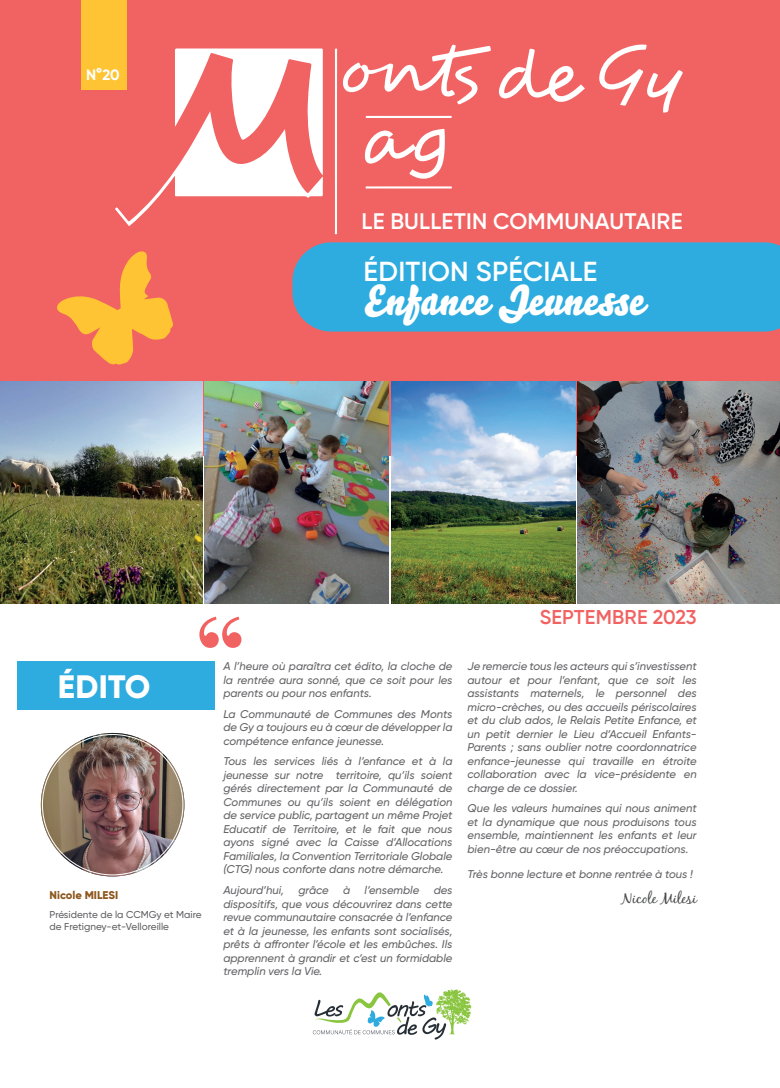
<style>
.page{position:relative;width:780px;height:1088px;background:#fff}
.page>*{position:absolute;margin:0;border:0;box-sizing:border-box;transform-origin:0 0}
.t1{font:42.5px "Bello Script Pro";color:#fff}
.t2{font:800 32.38px "Gilroy";letter-spacing:.01em;color:#fff}
.t3{font:600 27.5px "Gilroy";letter-spacing:.01em;color:#fff}
.t4{font:600 22.5px "Gilroy";letter-spacing:.01em;color:#fff}
.t5{font:600 20px "Gilroy";letter-spacing:.01em;color:#f16362}
.t6{font:15.12px "Black Jack";color:#4b4c4d}
.t7{font:700 15px "Gilroy";color:#fff}
.t8{font:italic 500 11.25px/13.5px "Gilroy";color:#636366;text-align:justify}
.t9{font:800 11.25px "Gilroy";color:#8d571e}
.t10{font:500 10px/12px "Gilroy";color:#636366}
</style>
<div class="page">
<div style="left:0;top:0;width:780px;height:455px;background:#f16362"></div>
<div style="left:81px;top:0;width:46px;height:89px;background:#fec434"></div>
<svg style="left:313px;top:989px;width:158px;height:50px"></svg>
<svg style="left:115px;top:48px;width:208px;height:178px"></svg>
<svg style="left:498px;top:49px;width:87px;height:53px"></svg>
<svg style="left:599px;top:44px;width:84px;height:69px"></svg>
<svg style="left:334px;top:45px;width:157px;height:189px"></svg>
<img style="left:204px;top:382px;width:185px;height:221px">
<img style="left:0;top:382px;width:202px;height:221px">
<img style="left:391px;top:382px;width:184px;height:221px">
<img style="left:577px;top:382px;width:203px;height:221px">
<svg style="left:57px;top:251px;width:116px;height:114px"></svg>
<div style="left:18px;top:661px;width:197px;height:48px;background:#2eacdf"></div>
<svg style="left:199px;top:616px;width:42px;height:32px"></svg>
<img style="left:41px;top:733px;width:143px;height:143px;border-radius:72px">
<div style="left:292px;top:242px;width:488px;height:90px;background:#2eacdf"></div>
<h3 class="t7" style="left:86px;top:65px;width:35px">N°20</h3>
<h3 class="t4" style="left:361px;top:207px;width:322px">LE BULLETIN COMMUNAUTAIRE</h3>
<h3 class="t3" style="left:363px;top:254px;width:235px">ÉDITION SPÉCIALE</h3>
<h1 class="t1" style="left:363px;top:267px;width:282px">Enfance Jeunesse</h1>
<h2 class="t2" style="left:58px;top:666px;width:94px">ÉDITO</h2>
<p class="t9" style="left:50px;top:888px;width:70px">Nicole MILESI</p>
<p class="t10" style="left:50px;top:908px;width:154px">Présidente de la CCMGy et Maire de Fretigney-et-Velloreille</p>
<p class="t8" style="left:223px;top:659px;width:231px">A l’heure où paraîtra cet édito, la cloche de la rentrée aura sonné, que ce soit pour les parents ou pour nos enfants.</p>
<p class="t8" style="left:223px;top:707px;width:231px">La Communauté de Communes des Monts de Gy a toujours eu à cœur de développer la compétence enfance jeunesse.</p>
<p class="t8" style="left:223px;top:754px;width:231px">Tous les services liés à l’enfance et à la jeunesse sur notre territoire, qu’ils soient gérés directement par la Communauté de Communes ou qu’ils soient en délégation de service public, partagent un même Projet Educatif de Territoire, et le fait que nous ayons signé avec la Caisse d’Allocations Familiales, la Convention Territoriale Globale (CTG) nous conforte dans notre démarche.</p>
<p class="t8" style="left:223px;top:883px;width:62px">Aujourd’hui,</p>
<p class="t8" style="left:298px;top:883px;width:32px">grâce</p>
<p class="t8" style="left:343px;top:883px;width:9px">à</p>
<p class="t8" style="left:364px;top:883px;width:56px">l’ensemble</p>
<p class="t8" style="left:223px;top:883px;width:231px;text-indent:210px">des dispositifs, que vous découvrirez dans cette revue communautaire consacrée à l’enfance et à la jeunesse, les enfants sont socialisés, prêts à affronter l’école et les embûches. Ils apprennent à grandir et c’est un formidable tremplin vers la Vie.</p>
<h3 class="t5" style="left:539px;top:605px;width:158px">SEPTEMBRE 2023</h3>
<p class="t8" style="left:467px;top:659px;width:231px">Je remercie tous les acteurs qui s’investissent autour et pour l’enfant, que ce soit les assistants maternels, le personnel des micro-crèches, ou des accueils périscolaires et du club ados, le Relais Petite Enfance, et un petit dernier le Lieu d’Accueil Enfants-Parents ; sans oublier notre coordonnatrice enfance-jeunesse qui travaille en étroite collaboration avec la vice-présidente en charge de ce dossier.</p>
<p class="t8" style="left:467px;top:801px;width:231px">Que les valeurs humaines qui nous animent et la dynamique que nous produisons tous ensemble, maintiennent les enfants et leur bien-être au cœur de nos préoccupations.</p>
<p class="t8" style="left:467px;top:867px;width:227px">Très bonne lecture et bonne rentrée à tous !</p>
<h3 class="t6" style="left:621px;top:889px;width:77px">Nicole Milesi</h3>
</div>
